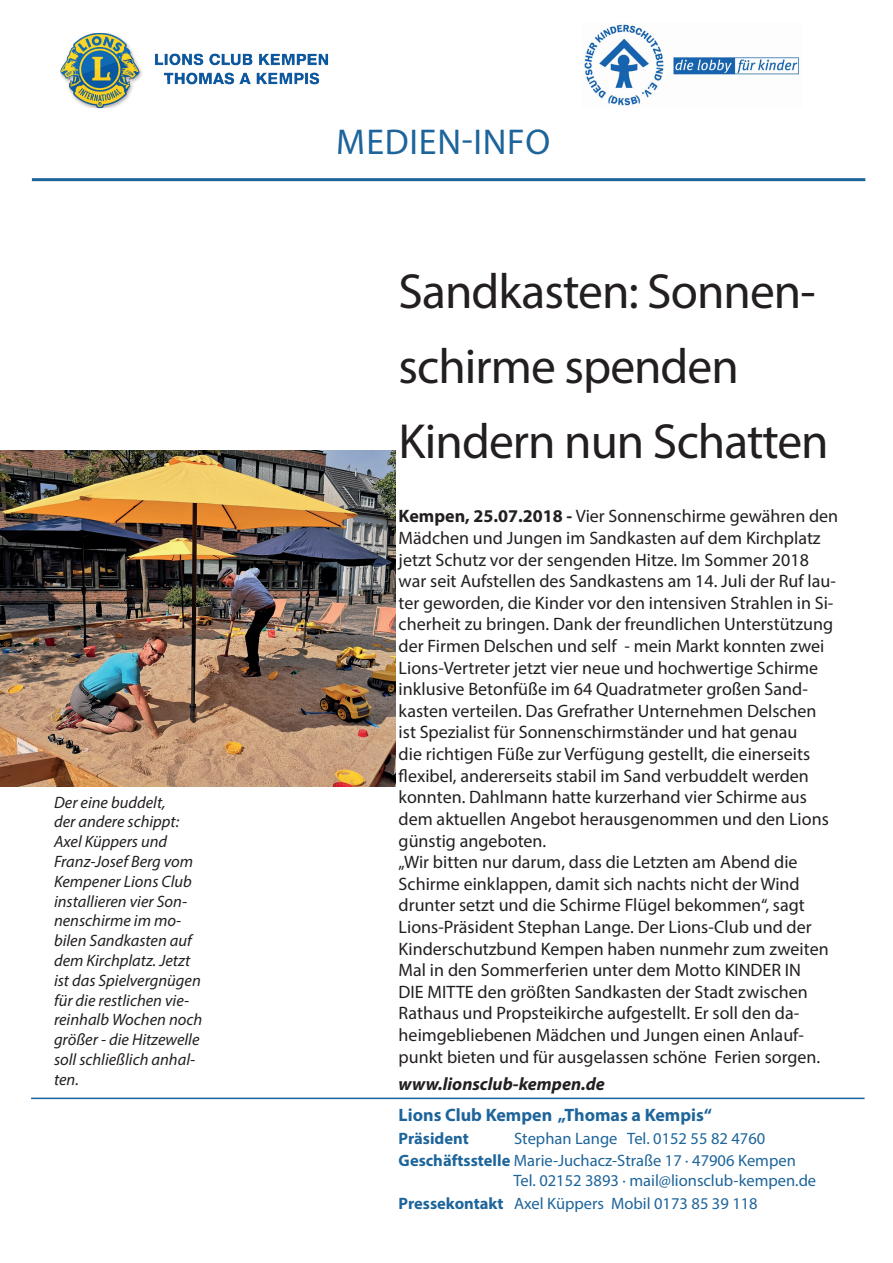
<style>
.page{position:relative;width:893px;height:1263px;background:#fff}
.page>*{position:absolute;margin:0;border:0;box-sizing:border-box;transform-origin:0 0}
.t1{font:49.5px/75px "Myriad Pro";letter-spacing:-.02em;color:#231f20}
.t2{font:36px "Myriad Pro";letter-spacing:.02em;color:#03538f}
.t3{font:18px/21.6px "Myriad Pro";color:#231f20}
.t4{font:700 18px "Myriad Pro";color:#03538f}
.t5{font:italic 700 18px "Myriad Pro";color:#231f20}
.t6{font:italic 16.5px/19.8px "Myriad Pro";color:#231f20}
.t7{font:16.5px/22.5px "Myriad Pro";color:#03538f}
.t8{font:700 16.5px "Myriad Pro";color:#03538f}
.s1{font-weight:700}
</style>
<div class="page">
<hr style="left:32px;top:178px;width:833px;height:3px;background:#03538f">
<hr style="left:31px;top:1097px;width:834px;height:2px;background:#03538f">
<img style="left:584px;top:24px;width:215px;height:82px">
<img style="left:60px;top:32px;width:269px;height:77px">
<img style="left:0;top:451px;width:396px;height:336px">
<p class="t6" style="left:54px;top:792px;width:150px">Der eine buddelt,<br>der andere schippt:<br>Axel Küppers und<br>Franz-Josef Berg vom<br>Kempener Lions Club installieren vier Son&shy;nenschirme im mo&shy;bilen Sandkasten auf dem Kirchplatz. Jetzt ist das Spielvergnügen für die restlichen vie&shy;reinhalb Wochen noch größer - die Hitzewelle soll schließlich anhal&shy;ten.</p>
<h2 class="t2" style="left:337px;top:120px;width:215px">MEDIEN-INFO</h2>
<h1 class="t1" style="left:399px;top:253px;width:432px">Sandkasten: Sonnen&shy;schirme spenden<br>Kindern nun Schatten</h1>
<p class="t3" style="left:399px;top:505px;width:441px"><span class="s1">Kempen, 25.07.2018 -</span> Vier Sonnenschirme gewähren den Mädchen und Jungen im Sandkasten auf dem Kirchplatz jetzt Schutz vor der sengenden Hitze. Im Sommer 2018 war seit Aufstellen des Sandkastens am 14. Juli der Ruf lau&shy;ter geworden, die Kinder vor den intensiven Strahlen in Si&shy;cherheit zu bringen. Dank der freundlichen Unterstützung der Firmen Delschen und self - mein Markt konnten zwei Lions-Vertreter jetzt vier neue und hochwertige Schirme inklusive Betonfüße im 64 Quadratmeter großen Sand&shy;kasten verteilen. Das Grefrather Unternehmen Delschen ist Spezialist für Sonnenschirmständer und hat genau<br>die richtigen Füße zur Verfügung gestellt, die einerseits flexibel, andererseits stabil im Sand verbuddelt werden konnten. Dahlmann hatte kurzerhand vier Schirme aus dem aktuellen Angebot herausgenommen und den Lions günstig angeboten.<br>„Wir bitten nur darum, dass die Letzten am Abend die Schirme einklappen, damit sich nachts nicht der Wind drunter setzt und die Schirme Flügel bekommen“, sagt Lions-Präsident Stephan Lange. Der Lions-Club und der Kinderschutzbund Kempen haben nunmehr zum zweiten Mal in den Sommerferien unter dem Motto KINDER IN<br>DIE MITTE den größten Sandkasten der Stadt zwischen Rathaus und Propsteikirche aufgestellt. Er soll den da&shy;heimgebliebenen Mädchen und Jungen einen Anlauf&shy;punkt bieten und für ausgelassen schöne Ferien sorgen.</p>
<p class="t5" style="left:399px;top:1072px;width:208px">www.lionsclub-kempen.de</p>
<p class="t4" style="left:399px;top:1103px;width:315px">Lions Club Kempen „Thomas a Kempis“</p>
<p class="t8" style="left:399px;top:1127px;width:72px">Präsident</p>
<p class="t7" style="left:399px;top:1127px;width:399px;text-indent:116px">Stephan Lange Tel. 0152 55 82 4760<br><span class="s1">Geschäftsstelle</span> Marie-Juchacz-Straße 17 · 47906 Kempen</p>
<p class="t7" style="left:399px;top:1169px;width:419px;text-indent:115px">Tel. 02152 3893 · mail@lionsclub-kempen.de<br><span class="s1">Pressekontakt</span> Axel Küppers Mobil 0173 85 39 118</p>
</div>
